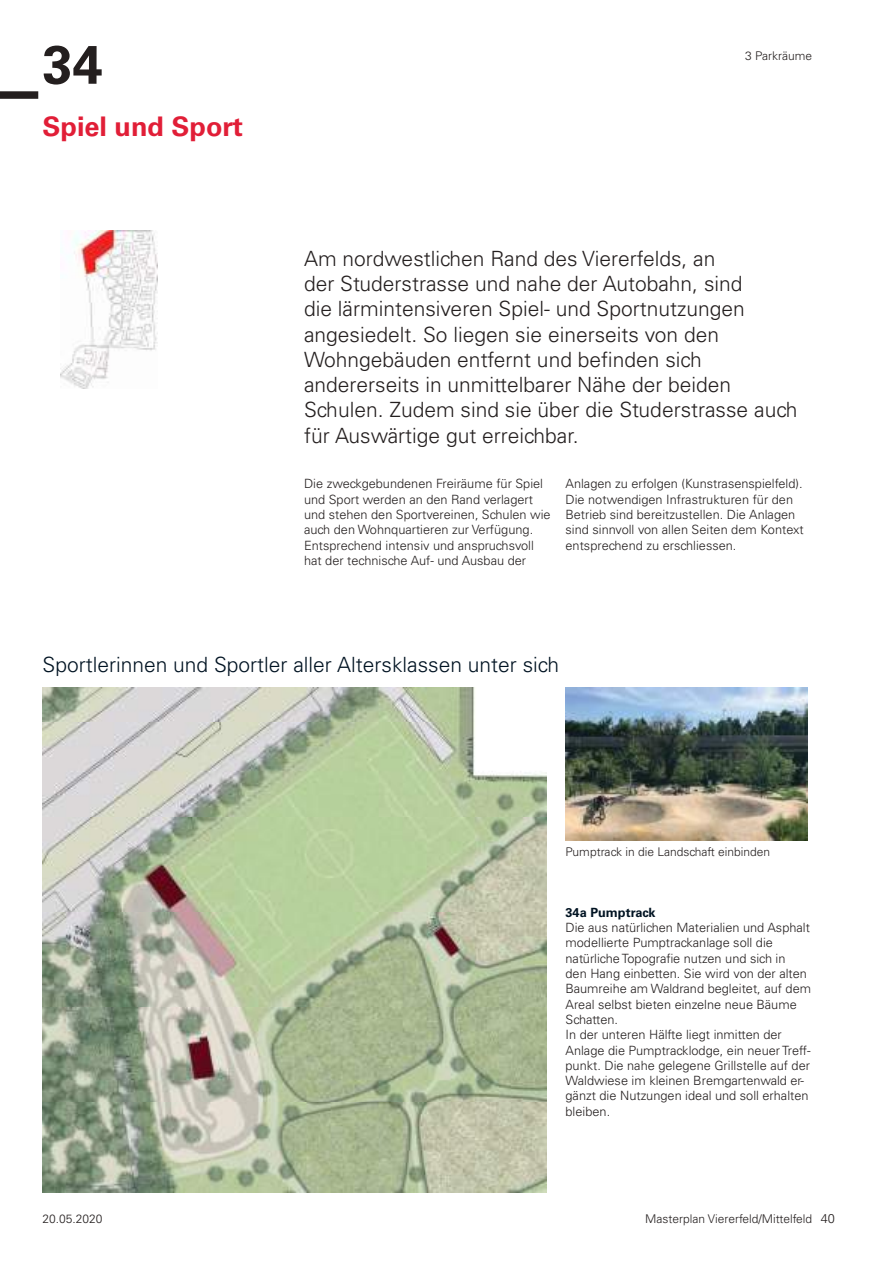
<style>
.page{position:relative;width:893px;height:1263px;background:#fff}
.page>*{position:absolute;margin:0;border:0;box-sizing:border-box;transform-origin:0 0}
.t1{font:700 54px "Univers LT Std";color:#241f1f}
.t2{font:700 27px "Univers LT Std";color:#e11e37}
.t3{font:300 21px/25.2px "Univers LT Std";color:#241f1f}
.t4{font:300 21px "Univers LT Std";color:#001322}
.t5{font:300 12.75px/15.3px "Univers LT Std";color:#241f1f}
.t6{font:700 12.75px "Univers LT Std";color:#001322}
.t7{font:300 12px "Univers LT Std";color:#241f1f}
.s1{font-size:12.75px}
</style>
<div class="page">
<div style="left:0;top:91px;width:38px;height:8px;background:#241f1f"></div>
<img style="left:566px;top:687px;width:242px;height:153px">
<img style="left:43px;top:687px;width:503px;height:505px">
<img style="left:61px;top:231px;width:96px;height:157px">
<h1 class="t1" style="left:43px;top:33px;width:62px">34</h1>
<h2 class="t2" style="left:43px;top:111px;width:202px">Spiel und Sport</h2>
<p class="t7" style="left:745px;top:48px;width:68px">3 Parkräume</p>
<p class="t3" style="left:304px;top:246px;width:495px">Am nordwestlichen Rand des Viererfelds, an<br>der Studerstrasse und nahe der Autobahn, sind<br>die lärmintensiveren Spiel- und Sportnutzungen angesiedelt. So liegen sie einerseits von den Wohngebäuden entfernt und befinden sich andererseits in unmittelbarer Nähe der beiden Schulen. Zudem sind sie über die Studerstrasse auch für Auswärtige gut erreichbar.</p>
<p class="t5" style="left:304px;top:476px;width:248px">Die zweckgebundenen Freiräume für Spiel und Sport werden an den Rand verlagert und stehen den Sportvereinen, Schulen wie auch den Wohnquartieren zur Verfügung.<br>Entsprechend intensiv und anspruchsvoll hat der technische Auf- und Ausbau der</p>
<p class="t5" style="left:566px;top:476px;width:240px">Anlagen zu erfolgen (Kunstrasenspielfeld).<br>Die notwendigen Infrastrukturen für den Betrieb sind bereitzustellen. Die Anlagen sind sinnvoll von allen Seiten dem Kontext entsprechend zu erschliessen.</p>
<h3 class="t4" style="left:43px;top:652px;width:518px">Sportlerinnen und Sportler aller Altersklassen unter sich</h3>
<p class="t7" style="left:566px;top:844px;width:206px">Pumptrack in die Landschaft einbinden</p>
<p class="t6" style="left:566px;top:905px;width:92px">34a Pumptrack</p>
<p class="t5" style="left:566px;top:920px;width:247px">Die aus natürlichen Materialien und Asphalt modellierte Pumptrackanlage soll die natürliche Topografie nutzen und sich in<br>den Hang einbetten. Sie wird von der alten Baumreihe am Waldrand begleitet, auf dem Areal selbst bieten einzelne neue Bäume Schatten.<br>In der unteren Hälfte liegt inmitten der Anlage die Pumptracklodge, ein neuer Treff&shy;punkt. Die nahe gelegene Grillstelle auf der Waldwiese im kleinen Bremgartenwald er&shy;gänzt die Nutzungen ideal und soll erhalten bleiben.</p>
<p class="t7" style="left:43px;top:1211px;width:62px">20.05.2020</p>
<p class="t7" style="left:645px;top:1211px;width:191px">Masterplan Viererfeld/Mittelfeld <span class="s1">40</span></p>
</div>
